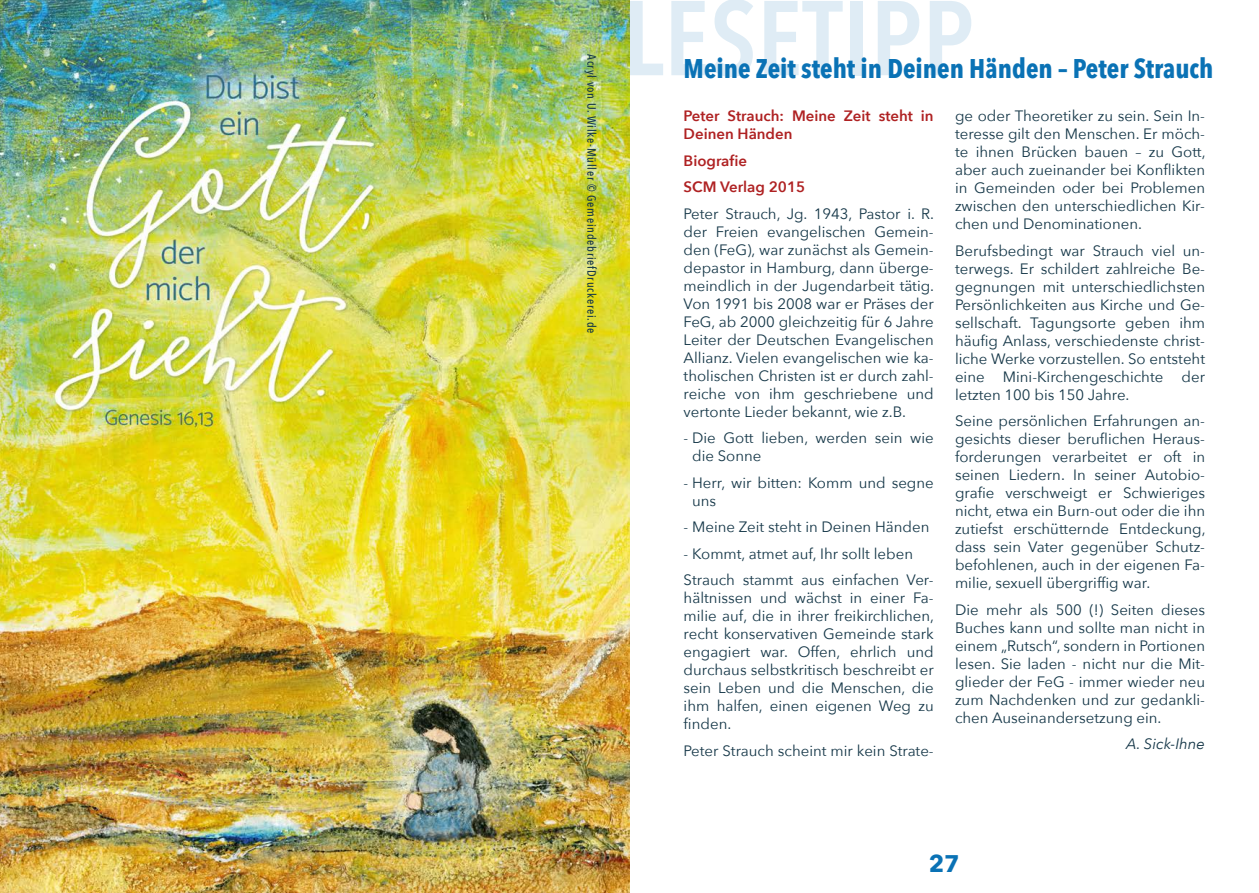
<style>
.page{position:relative;width:1259px;height:893px;background:#fff}
.page>*{position:absolute;margin:0;border:0;box-sizing:border-box;transform-origin:0 0}
.t1{font:600 105px "Avenir Next Condensed";color:#0a72b5}
.t2{font:700 27px "Avenir Next Condensed";color:#0a72b5}
.Fließtext{font:700 24px "Avenir Next";color:#0a72b5}
.Fließtext-2{font:15px/18px "Avenir Next";color:#153748;text-align:justify}
.Fließtext-3{font:600 15px/18px "Avenir Next";color:#af2122}
.Fließtext-4{font:italic 15px "Avenir Next";color:#153748}
.t3{font:500 12px "Avenir Next Condensed";letter-spacing:.06em;color:#153748}
</style>
<div class="page">
<img style="left:0;top:0;width:629px;height:893px">
<p class="t3" style="left:599px;top:54px;width:281px;rotate:90deg">Acryl von U. Wilke-Müller © GemeindebriefDruckerei.de</p>
<h1 class="t1" style="left:622px;top:-52px;width:353px">LESETIPP</h1>
<p class="t2" style="left:683px;top:52px;width:531px">Meine Zeit steht in Deinen Händen – Peter Strauch</p>
<p class="Fließtext-3" style="left:683px;top:107px;width:251px">Peter Strauch: Meine Zeit steht in<br>Deinen Händen</p>
<p class="Fließtext-3" style="left:683px;top:151px;width:65px">Biografie</p>
<p class="Fließtext-3" style="left:683px;top:178px;width:123px">SCM Verlag 2015</p>
<p class="Fließtext-2" style="left:683px;top:204px;width:252px">Peter Strauch, Jg. 1943, Pastor i. R. der Freien evangelischen Gemein&shy;den (FeG), war zunächst als Gemein&shy;depastor in Hamburg, dann überge&shy;meindlich in der Jugendarbeit tätig.<br>Von 1991 bis 2008 war er Präses der FeG, ab 2000 gleichzeitig für 6 Jahre Leiter der Deutschen Evangelischen Allianz. Vielen evangelischen wie ka&shy;tholischen Christen ist er durch zahl&shy;reiche von ihm geschriebene und vertonte Lieder bekannt, wie z.B.</p>
<p class="Fließtext-2" style="left:692px;top:428px;width:243px;text-indent:-9px">- Die Gott lieben, werden sein wie die Sonne</p>
<p class="Fließtext-2" style="left:692px;top:473px;width:243px;text-indent:-9px">- Herr, wir bitten: Komm und segne uns</p>
<p class="Fließtext-2" style="left:683px;top:517px;width:247px">- Meine Zeit steht in Deinen Händen</p>
<p class="Fließtext-2" style="left:683px;top:544px;width:231px">- Kommt, atmet auf, Ihr sollt leben</p>
<p class="Fließtext-2" style="left:683px;top:570px;width:252px">Strauch stammt aus einfachen Ver&shy;hältnissen und wächst in einer Fa&shy;milie auf, die in ihrer freikirchlichen, recht konservativen Gemeinde stark engagiert war. Offen, ehrlich und durchaus selbstkritisch beschreibt er sein Leben und die Menschen, die ihm halfen, einen eigenen Weg zu finden.</p>
<p class="Fließtext-2" style="left:683px;top:741px;width:252px">Peter Strauch scheint mir kein Strate-</p>
<p class="Fließtext-2" style="left:955px;top:106px;width:252px">ge oder Theoretiker zu sein. Sein In&shy;teresse gilt den Menschen. Er möch&shy;te ihnen Brücken bauen – zu Gott, aber auch zueinander bei Konflikten in Gemeinden oder bei Problemen zwischen den unterschiedlichen Kir&shy;chen und Denominationen.</p>
<p class="Fließtext-2" style="left:955px;top:241px;width:252px">Berufsbedingt war Strauch viel un&shy;terwegs. Er schildert zahlreiche Be&shy;gegnungen mit unterschiedlichsten Persönlichkeiten aus Kirche und Ge&shy;sellschaft. Tagungsorte geben ihm häufig Anlass, verschiedenste christ&shy;liche Werke vorzustellen. So entsteht eine Mini-Kirchengeschichte der letzten 100 bis 150 Jahre.</p>
<p class="Fließtext-2" style="left:955px;top:411px;width:252px">Seine persönlichen Erfahrungen an&shy;gesichts dieser beruflichen Heraus&shy;forderungen verarbeitet er oft in seinen Liedern. In seiner Autobio&shy;grafie verschweigt er Schwieriges nicht, etwa ein Burn-out oder die ihn zutiefst erschütternde Entdeckung, dass sein Vater gegenüber Schutz&shy;befohlenen, auch in der eigenen Fa&shy;milie, sexuell übergriffig war.</p>
<p class="Fließtext-2" style="left:955px;top:600px;width:252px">Die mehr als 500 (!) Seiten dieses Buches kann und sollte man nicht in einem „Rutsch“, sondern in Portionen lesen. Sie laden - nicht nur die Mit&shy;glieder der FeG - immer wieder neu zum Nachdenken und zur gedankli&shy;chen Auseinandersetzung ein.</p>
<p class="Fließtext-4" style="left:1126px;top:731px;width:80px">A. Sick-Ihne</p>
<p class="Fließtext" style="left:928px;top:843px;width:33px">27</p>
</div>
